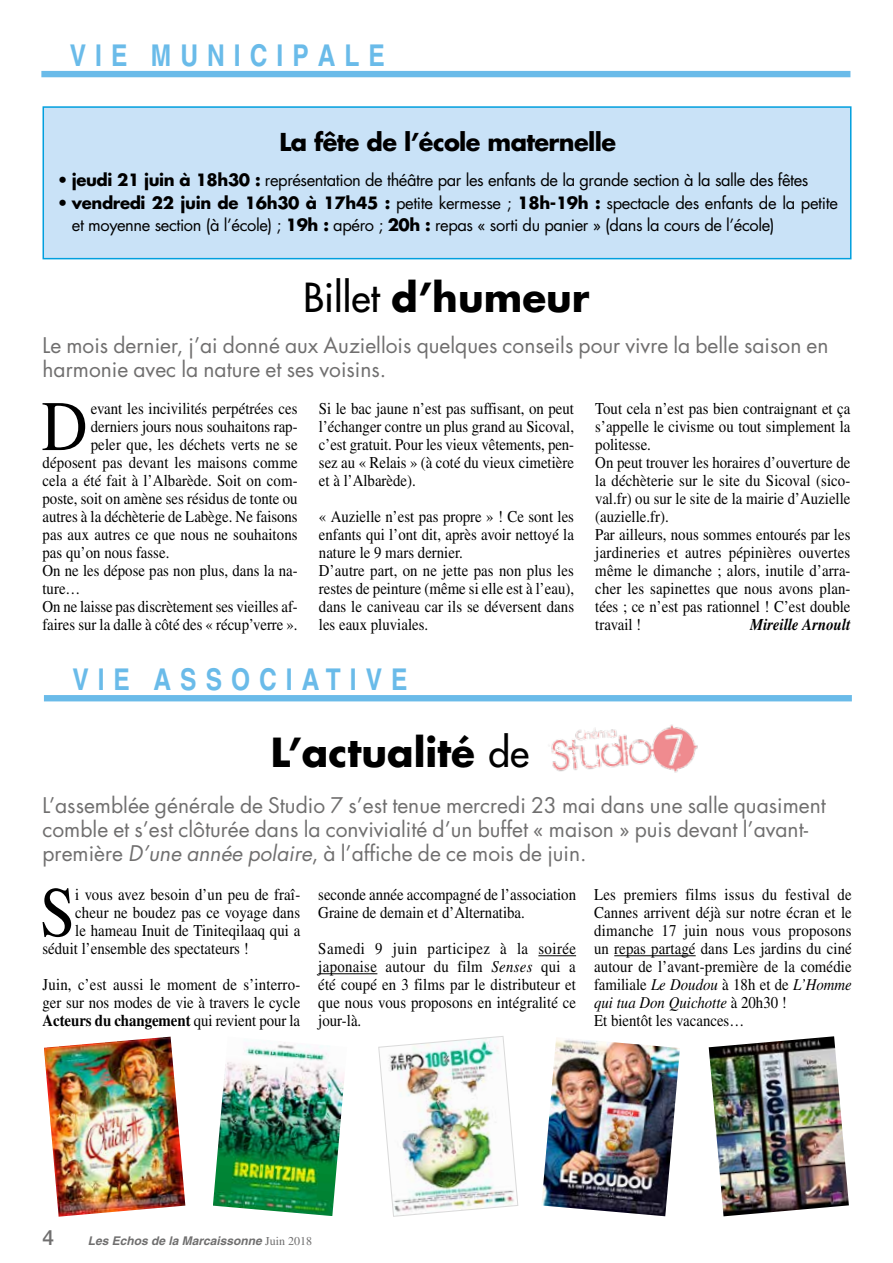
<style>
.page{position:relative;width:893px;height:1263px;background:#fff}
.page>*{position:absolute;margin:0;border:0;box-sizing:border-box;transform-origin:0 0}
.t1{font:70.95px "Times";color:#000;scale:.9 1}
.t2{font:700 39px "Futura";color:#000}
.t3{font:700 condensed 30px "Helvetica";letter-spacing:.3em;color:#6abbe9}
.t4{font:700 24px "Futura";letter-spacing:-.025em;color:#000}
.t5{font:21px/24px "Futura";color:#706f6f}
.t6{font:500 21px "Helvetica Neue";color:#706f6f}
.t7{font:16.5px/18px "Times";color:#000;scale:.9 1}
.t8{font:16.5px/22.5px "Futura";letter-spacing:-.025em;color:#000}
.t9{font:italic 700 16.5px "Times";color:#000;scale:.9 1}
.t10{font:italic 700 12px "Helvetica";color:#706f6f}
.s1{font-weight:700}
.s2{font-weight:400}
.s3{font-style:italic}
.s4{font-family:"Times";font-weight:400;font-style:normal}
</style>
<div class="page">
<div style="left:43px;top:106px;width:808px;height:153px;background:#c9e2f7;border:2px solid #009fde"></div>
<div style="left:41px;top:71px;width:809px;height:6px;background:#6abbe9"></div>
<img style="left:549px;top:724px;width:149px;height:49px">
<hr style="left:538px;top:955px;width:38px;height:1px;background:#000">
<hr style="left:318px;top:973px;width:59px;height:1px;background:#000">
<hr style="left:614px;top:955px;width:82px;height:1px;background:#000">
<div style="left:44px;top:695px;width:808px;height:6px;background:#6abbe9"></div>
<img style="left:44px;top:1037px;width:141px;height:180px">
<img style="left:213px;top:1042px;width:131px;height:174px">
<img style="left:378px;top:1036px;width:141px;height:181px">
<img style="left:542px;top:1038px;width:138px;height:178px">
<img style="left:709px;top:1036px;width:140px;height:180px">
<h3 class="t3" style="left:70px;top:37px;width:317px">VIE MUNICIPALE</h3>
<h3 class="t4" style="left:279px;top:126px;width:338px">La fête de l’école maternelle</h3>
<p class="t8" style="left:58px;top:169px;width:752px">• <span class="s1">jeudi 21 juin à 18h30 :</span> représentation de théâtre par les enfants de la grande section à la salle des fêtes</p>
<p class="t8" style="left:72px;top:192px;width:768px;text-indent:-14px">• <span class="s1">vendredi 22 juin de 16h30 à 17h45 :</span> petite kermesse ; <span class="s1">18h-19h :</span> spectacle des enfants de la petite et moyenne section (à l’école) ; <span class="s1">19h :</span> apéro ; <span class="s1">20h :</span> repas « sorti du panier » (dans la cours de l’école)</p>
<h2 class="t2" style="left:303px;top:271px;width:288px"><span class="s2">Billet</span> d’humeur</h2>
<p class="t5" style="left:43px;top:333px;width:787px">Le mois dernier, j’ai donné aux Auziellois quelques conseils pour vivre la belle saison en harmonie avec la nature et ses voisins.</p>
<h1 class="t1" style="left:41px;top:386px;width:53px">D</h1>
<p class="t7" style="left:91px;top:399px;width:231px">evant les incivilités perpétrées ces</p>
<p class="t7" style="left:91px;top:417px;width:231px">derniers jours nous souhaitons rap-</p>
<p class="t7" style="left:91px;top:435px;width:231px">peler que, les déchets verts ne se</p>
<p class="t7" style="left:43px;top:453px;width:285px">déposent pas devant les maisons comme</p>
<p class="t7" style="left:43px;top:471px;width:285px">cela a été fait à l’Albarède. Soit on com-</p>
<p class="t7" style="left:43px;top:489px;width:285px">poste, soit on amène ses résidus de tonte ou</p>
<p class="t7" style="left:43px;top:507px;width:285px">autres à la déchèterie de Labège. Ne faisons</p>
<p class="t7" style="left:43px;top:525px;width:285px">pas aux autres ce que nous ne souhaitons</p>
<p class="t7" style="left:43px;top:543px;width:142px">pas qu’on nous fasse.</p>
<p class="t7" style="left:43px;top:561px;width:285px">On ne les dépose pas non plus, dans la na-</p>
<p class="t7" style="left:43px;top:579px;width:44px">ture…</p>
<p class="t7" style="left:43px;top:597px;width:285px">On ne laisse pas discrètement ses vieilles af-</p>
<p class="t7" style="left:43px;top:615px;width:285px">faires sur la dalle à côté des « récup’verre ».</p>
<p class="t7" style="left:319px;top:399px;width:285px;text-align:justify">Si le bac jaune n’est pas suffisant, on peut l’échanger contre un plus grand au Sicoval, c’est gratuit. Pour les vieux vêtements, pen&shy;sez au « Relais » (à coté du vieux cimetière et à l’Albarède).</p>
<p class="t7" style="left:319px;top:507px;width:285px">« Auzielle n’est pas propre » ! Ce sont les enfants qui l’ont dit, après avoir nettoyé la nature le 9 mars dernier.<br>D’autre part, on ne jette pas non plus les restes de peinture (même si elle est à l’eau), dans le caniveau car ils se déversent dans les eaux pluviales.</p>
<h3 class="t3" style="left:72px;top:661px;width:337px">VIE ASSOCIATIVE</h3>
<h2 class="t2" style="left:271px;top:727px;width:260px">L’actualité <span class="s2">de</span></h2>
<p class="t7" style="left:595px;top:399px;width:285px">Tout cela n’est pas bien contraignant et ça s’appelle le civisme ou tout simplement la politesse.<br>On peut trouver les horaires d’ouverture de la déchèterie sur le site du Sicoval (sico&shy;val.fr) ou sur le site de la mairie d’Auzielle (auzielle.fr).<br>Par ailleurs, nous sommes entourés par les jardineries et autres pépinières ouvertes même le dimanche ; alors, inutile d’arra&shy;cher les sapinettes que nous avons plan&shy;tées ; ce n’est pas rationnel ! C’est double travail !</p>
<p class="t9" style="left:750px;top:615px;width:113px">Mireille Arnoult</p>
<p class="t5" style="left:43px;top:793px;width:785px">L’assemblée générale de Studio 7 s’est tenue mercredi 23 mai dans une salle quasiment comble et s’est clôturée dans la convivialité d’un buffet « maison » puis devant l’avant&shy;première <span class="s3">D’une année polaire</span>, à l’affiche de ce mois de juin.</p>
<h1 class="t1" style="left:40px;top:872px;width:41px">S</h1>
<p class="t7" style="left:75px;top:885px;width:251px">i vous avez besoin d’un peu de fraî-</p>
<p class="t7" style="left:75px;top:903px;width:251px">cheur ne boudez pas ce voyage dans</p>
<p class="t7" style="left:75px;top:921px;width:251px">le hameau Inuit de Tiniteqilaaq qui a</p>
<p class="t7" style="left:43px;top:939px;width:231px">séduit l’ensemble des spectateurs !</p>
<p class="t7" style="left:43px;top:975px;width:288px;text-align:justify">Juin, c’est aussi le moment de s’interro&shy;ger sur nos modes de vie à travers le cycle <span class="s1">Acteurs du changement</span> qui revient pour la</p>
<p class="t7" style="left:318px;top:885px;width:288px">seconde année accompagné de l’association<br>Graine de demain et d’Alternatiba.</p>
<p class="t7" style="left:318px;top:939px;width:288px;text-align:justify">Samedi 9 juin participez à la soirée japonaise autour du film <span class="s3">Senses</span> qui a été coupé en 3 films par le distributeur et que nous vous proposons en intégralité ce jour-là.</p>
<p class="t7" style="left:594px;top:885px;width:288px">Les premiers films issus du festival de Cannes arrivent déjà sur notre écran et le dimanche 17 juin nous vous proposons un repas partagé dans Les jardins du ciné autour de l’avant-première de la comédie familiale <span class="s3">Le Doudou</span> à 18h et de <span class="s3">L’Homme qui tua Don Quichotte</span> à 20h30 !<br>Et bientôt les vacances…</p>
<p class="t6" style="left:43px;top:1220px;width:13px">4</p>
<p class="t10" style="left:88px;top:1233px;width:226px">Les Echos de la Marcaissonne <span class="s4">Juin 2018</span></p>
</div>
